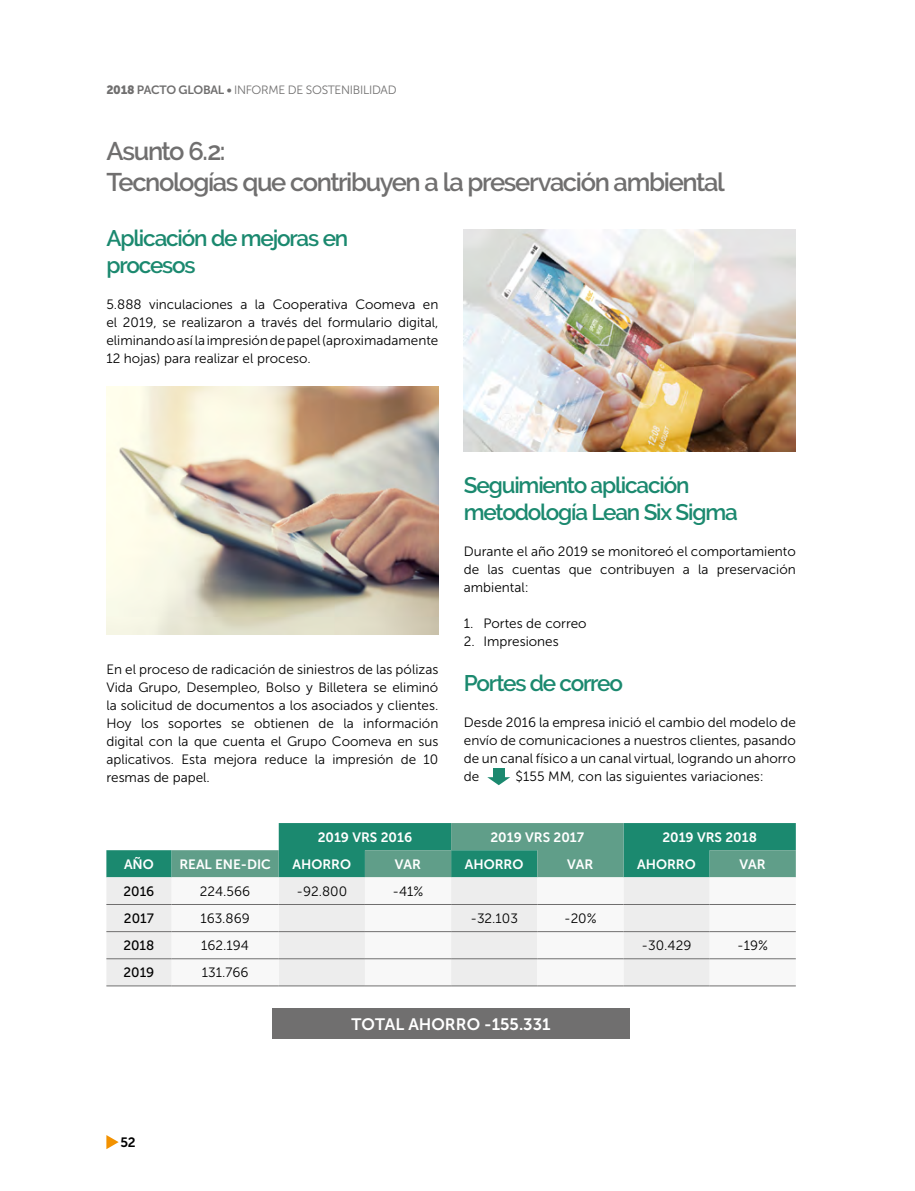
<style>
.page{position:relative;width:915px;height:1191px;background:#fff}
.page>*{position:absolute;margin:0;border:0;box-sizing:border-box;transform-origin:0 0}
.t1{font:600 25.5px/30.6px "Raleway";letter-spacing:-.055em;color:#706f6f}
.t2{font:600 22.5px/27px "Raleway";letter-spacing:-.055em;color:#1b896f}
.t3{font:16.5px "Museo Sans 700";color:#fff}
.t4{font:13.5px/18px "Museo Sans 300";color:#000;text-align:justify}
.t5{font:13.5px "Museo Sans 700";color:#fff}
.t6{font:13.5px "Museo Sans 500";color:#000}
.t7{font:13.5px "Museo Sans 700";color:#000}
.t8{font:12px "Museo Sans 300";letter-spacing:-.025em;color:#706f6f}
.s1{font-family:"Museo Sans 900"}
.s2{font-family:"Museo Sans 700"}
</style>
<div class="page">
<svg style="left:106px;top:1135px;width:13px;height:14px"></svg>
<img style="left:106px;top:386px;width:332px;height:248px">
<img style="left:463px;top:230px;width:332px;height:221px">
<svg style="left:487px;top:777px;width:23px;height:8px"></svg>
<div style="left:492px;top:768px;width:12px;height:10px;background:#1b896f"></div>
<svg style="left:106px;top:823px;width:689px;height:54px;background:#53a08b"></svg>
<div style="left:106px;top:877px;width:65px;height:108px;background:#ededed"></div>
<svg style="left:171px;top:877px;width:624px;height:108px"></svg>
<hr style="left:106px;top:904px;width:65px;height:1px;background:#706f6f">
<hr style="left:171px;top:904px;width:108px;height:1px;background:#706f6f">
<hr style="left:279px;top:904px;width:86px;height:1px;background:#706f6f">
<hr style="left:365px;top:904px;width:86px;height:1px;background:#706f6f">
<hr style="left:451px;top:904px;width:86px;height:1px;background:#706f6f">
<hr style="left:537px;top:904px;width:86px;height:1px;background:#706f6f">
<hr style="left:623px;top:904px;width:86px;height:1px;background:#706f6f">
<hr style="left:623px;top:931px;width:86px;height:1px;background:#706f6f">
<hr style="left:709px;top:904px;width:86px;height:1px;background:#706f6f">
<hr style="left:709px;top:931px;width:86px;height:1px;background:#706f6f">
<hr style="left:106px;top:931px;width:65px;height:1px;background:#706f6f">
<hr style="left:171px;top:931px;width:108px;height:1px;background:#706f6f">
<hr style="left:279px;top:931px;width:86px;height:1px;background:#706f6f">
<hr style="left:365px;top:931px;width:86px;height:1px;background:#706f6f">
<hr style="left:451px;top:931px;width:86px;height:1px;background:#706f6f">
<hr style="left:537px;top:931px;width:86px;height:1px;background:#706f6f">
<hr style="left:623px;top:958px;width:86px;height:1px;background:#706f6f">
<hr style="left:709px;top:958px;width:86px;height:1px;background:#706f6f">
<hr style="left:106px;top:958px;width:65px;height:1px;background:#706f6f">
<hr style="left:171px;top:958px;width:108px;height:1px;background:#706f6f">
<hr style="left:279px;top:958px;width:86px;height:1px;background:#706f6f">
<hr style="left:365px;top:958px;width:86px;height:1px;background:#706f6f">
<hr style="left:451px;top:958px;width:86px;height:1px;background:#706f6f">
<hr style="left:537px;top:958px;width:86px;height:1px;background:#706f6f">
<hr style="left:106px;top:985px;width:65px;height:1px;background:#706f6f">
<hr style="left:171px;top:985px;width:108px;height:1px;background:#706f6f">
<hr style="left:279px;top:985px;width:86px;height:1px;background:#706f6f">
<hr style="left:365px;top:985px;width:86px;height:1px;background:#706f6f">
<hr style="left:451px;top:985px;width:86px;height:1px;background:#706f6f">
<hr style="left:537px;top:985px;width:86px;height:1px;background:#706f6f">
<hr style="left:623px;top:985px;width:86px;height:1px;background:#706f6f">
<hr style="left:709px;top:985px;width:86px;height:1px;background:#706f6f">
<div style="left:272px;top:1008px;width:357px;height:31px;background:#706f6f"></div>
<p class="t8" style="left:106px;top:84px;width:291px"><span class="s1">2018</span> <span class="s2">PACTO GLOBAL •</span> INFORME DE SOSTENIBILIDAD</p>
<h1 class="t1" style="left:106px;top:136px;width:619px">Asunto 6.2:<br>Tecnologías que contribuyen a la preservación ambiental</h1>
<h2 class="t2" style="left:106px;top:224px;width:243px">Aplicación de mejoras en procesos</h2>
<p class="t4" style="left:106px;top:295px;width:333px">5.888 vinculaciones a la Cooperativa Coomeva en el 2019, se realizaron a través del formulario digital, eliminando así la impresión de papel (aproximadamente 12 hojas) para realizar el proceso.</p>
<p class="t4" style="left:106px;top:660px;width:333px">En el proceso de radicación de siniestros de las pólizas Vida Grupo, Desempleo, Bolso y Billetera se eliminó la solicitud de documentos a los asociados y clientes.<br>Hoy los soportes se obtienen de la información digital con la que cuenta el Grupo Coomeva en sus aplicativos. Esta mejora reduce la impresión de 10 resmas de papel.</p>
<h2 class="t2" style="left:463px;top:472px;width:275px">Seguimiento aplicación metodología Lean Six Sigma</h2>
<p class="t4" style="left:463px;top:543px;width:333px">Durante el año 2019 se monitoreó el comportamiento de las cuentas que contribuyen a la preservación ambiental:</p>
<p class="t4" style="left:463px;top:615px;width:124px">1. Portes de correo</p>
<p class="t4" style="left:463px;top:633px;width:96px">2. Impresiones</p>
<h2 class="t2" style="left:463px;top:670px;width:161px">Portes de correo</h2>
<p class="t4" style="left:463px;top:714px;width:333px">Desde 2016 la empresa inició el cambio del modelo de envío de comunicaciones a nuestros clientes, pasando de un canal físico a un canal virtual, logrando un ahorro de</p>
<p class="t4" style="left:515px;top:768px;width:249px">$155 MM, con las siguientes variaciones:</p>
<p class="t5" style="left:317px;top:829px;width:96px">2019 VRS 2016</p>
<p class="t5" style="left:490px;top:829px;width:95px">2019 VRS 2017</p>
<p class="t5" style="left:662px;top:829px;width:96px">2019 VRS 2018</p>
<p class="t5" style="left:124px;top:856px;width:31px">AÑO</p>
<p class="t5" style="left:179px;top:856px;width:93px">REAL ENE-DIC</p>
<p class="t5" style="left:292px;top:856px;width:60px">AHORRO</p>
<p class="t5" style="left:395px;top:856px;width:28px">VAR</p>
<p class="t5" style="left:464px;top:856px;width:60px">AHORRO</p>
<p class="t5" style="left:567px;top:856px;width:28px">VAR</p>
<p class="t5" style="left:637px;top:856px;width:60px">AHORRO</p>
<p class="t5" style="left:739px;top:856px;width:28px">VAR</p>
<p class="t6" style="left:123px;top:884px;width:32px">2016</p>
<p class="t4" style="left:200px;top:882px;width:52px">224.566</p>
<p class="t4" style="left:296px;top:882px;width:52px">-92.800</p>
<p class="t4" style="left:392px;top:882px;width:32px">-41%</p>
<p class="t6" style="left:124px;top:911px;width:31px">2017</p>
<p class="t4" style="left:200px;top:909px;width:51px">163.869</p>
<p class="t4" style="left:470px;top:909px;width:49px">-32.103</p>
<p class="t4" style="left:564px;top:909px;width:34px">-20%</p>
<p class="t6" style="left:123px;top:938px;width:32px">2018</p>
<p class="t4" style="left:201px;top:936px;width:49px">162.194</p>
<p class="t4" style="left:641px;top:936px;width:51px">-30.429</p>
<p class="t4" style="left:737px;top:936px;width:32px">-19%</p>
<p class="t6" style="left:123px;top:965px;width:32px">2019</p>
<p class="t4" style="left:202px;top:964px;width:48px">131.766</p>
<p class="t7" style="left:120px;top:1135px;width:17px">52</p>
<p class="t3" style="left:351px;top:1015px;width:200px">TOTAL AHORRO -155.331</p>
</div>
